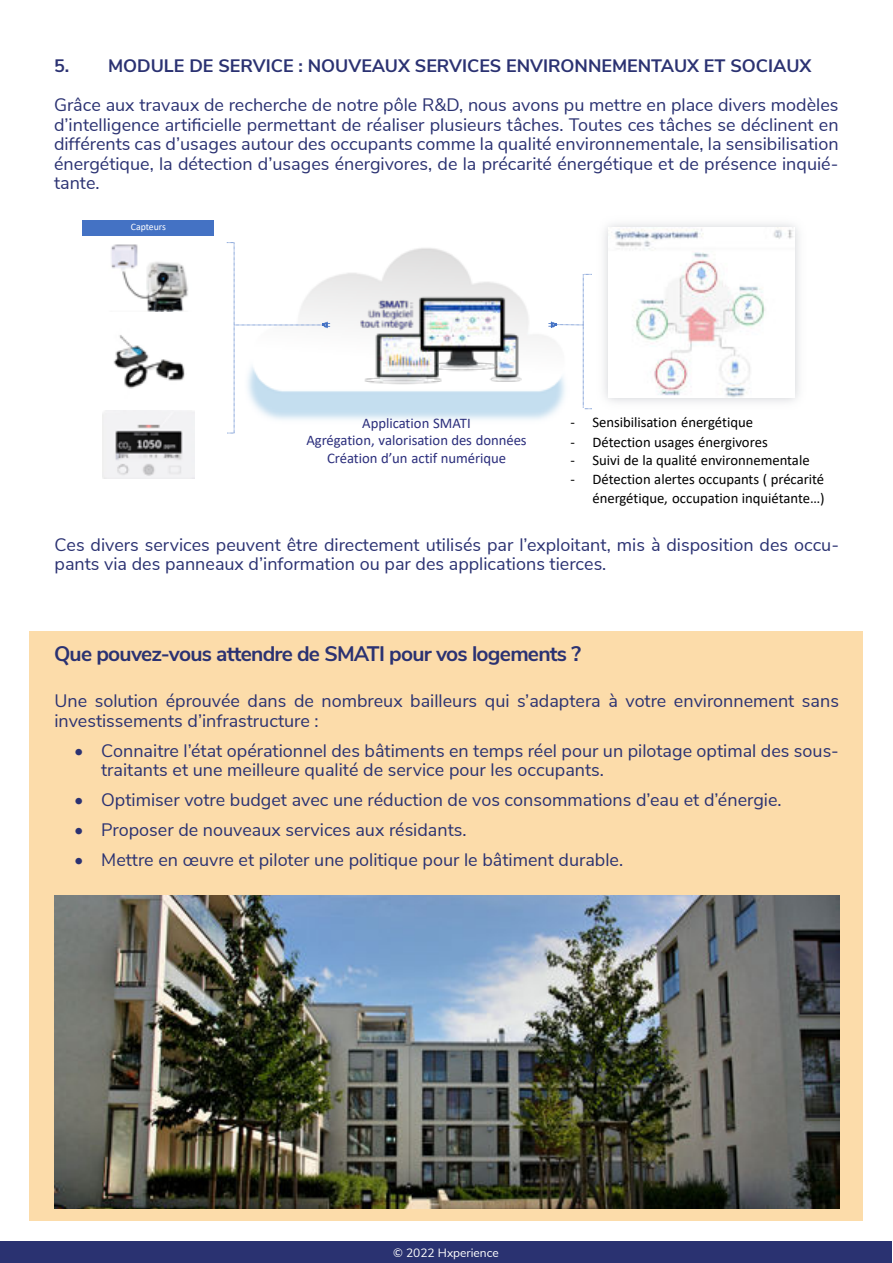
<style>
.page{position:relative;width:893px;height:1263px;background:#fff}
.page>*{position:absolute;margin:0;border:0;box-sizing:border-box;transform-origin:0 0}
.t1{font:700 21px "Nunito Sans";letter-spacing:-.035em;color:#2b3272}
.t2{font:18px/19.5px "Nunito Sans";color:#2b3272}
.t3{font:700 18px "Nunito Sans";color:#2b3272}
.t4{font:14.7px/18.9px "Calibri";letter-spacing:-.005em;color:#000;text-align:right}
.t5{font:14.7px/17.7px "Calibri";letter-spacing:-.005em;color:#2b2e7c;text-align:center}
.t6{font:12px "Nunito Sans";color:#fff}
.t7{font:9.75px "Calibri";letter-spacing:-.005em;color:#fff}
</style>
<div class="page">
<img style="left:359px;top:289px;width:166px;height:96px">
<svg style="left:227px;top:242px;width:103px;height:192px"></svg>
<svg style="left:548px;top:274px;width:44px;height:135px"></svg>
<div style="left:83px;top:220px;width:131px;height:15px;background:#4472c4"></div>
<img style="left:103px;top:411px;width:91px;height:68px">
<img style="left:111px;top:244px;width:77px;height:68px">
<img style="left:113px;top:335px;width:72px;height:54px">
<img style="left:608px;top:228px;width:187px;height:170px">
<div style="left:0;top:1241px;width:892px;height:22px;background:#2a3271"></div>
<div style="left:30px;top:631px;width:833px;height:590px;background:#fcdcaa"></div>
<img style="left:55px;top:895px;width:784px;height:314px">
<p class="t3" style="left:54px;top:56px;width:759px">5. MODULE DE SERVICE : NOUVEAUX SERVICES ENVIRONNEMENTAUX ET SOCIAUX</p>
<p class="t2" style="left:54px;top:94px;width:786px;text-align:justify">Grâce aux travaux de recherche de notre pôle R&amp;D, nous avons pu mettre en place divers modèles d’intelligence artificielle permettant de réaliser plusieurs tâches. Toutes ces tâches se déclinent en différents cas d’usages autour des occupants comme la qualité environnementale, la sensibilisation énergétique, la détection d’usages énergivores, de la précarité énergétique et de présence inquié&shy;tante.</p>
<p class="t7" style="left:131px;top:224px;width:37px">Capteurs</p>
<p class="t5" style="left:306px;top:415px;width:222px">Application SMATI<br>Agrégation, valorisation des données<br>Création d’un actif numérique</p>
<p class="t4" style="left:570px;top:414px;width:184px">- Sensibilisation énergétique</p>
<p class="t4" style="left:570px;top:433px;width:199px">- Détection usages énergivores</p>
<p class="t4" style="left:570px;top:452px;width:241px">- Suivi de la qualité environnementale</p>
<p class="t4" style="left:570px;top:471px;width:256px">- Détection alertes occupants ( précarité énergétique, occupation inquiétante…)</p>
<p class="t2" style="left:55px;top:535px;width:786px">Ces divers services peuvent être directement utilisés par l’exploitant, mis à disposition des occu&shy;pants via des panneaux d’information ou par des applications tierces.</p>
<p class="t1" style="left:54px;top:642px;width:528px">Que pouvez-vous attendre de SMATI pour vos logements ?</p>
<p class="t2" style="left:54px;top:691px;width:786px">Une solution éprouvée dans de nombreux bailleurs qui s’adaptera à votre environnement sans investissements d’infrastructure :</p>
<p class="t2" style="left:101px;top:741px;width:739px;text-indent:-27px">• Connaitre l’état opérationnel des bâtiments en temps réel pour un pilotage optimal des sous&shy;traitants et une meilleure qualité de service pour les occupants.</p>
<p class="t2" style="left:74px;top:790px;width:709px">• Optimiser votre budget avec une réduction de vos consommations d’eau et d’énergie.</p>
<p class="t2" style="left:74px;top:820px;width:394px">• Proposer de nouveaux services aux résidants.</p>
<p class="t2" style="left:74px;top:850px;width:550px">• Mettre en œuvre et piloter une politique pour le bâtiment durable.</p>
<p class="t6" style="left:393px;top:1246px;width:107px">© 2022 Hxperience</p>
</div>
